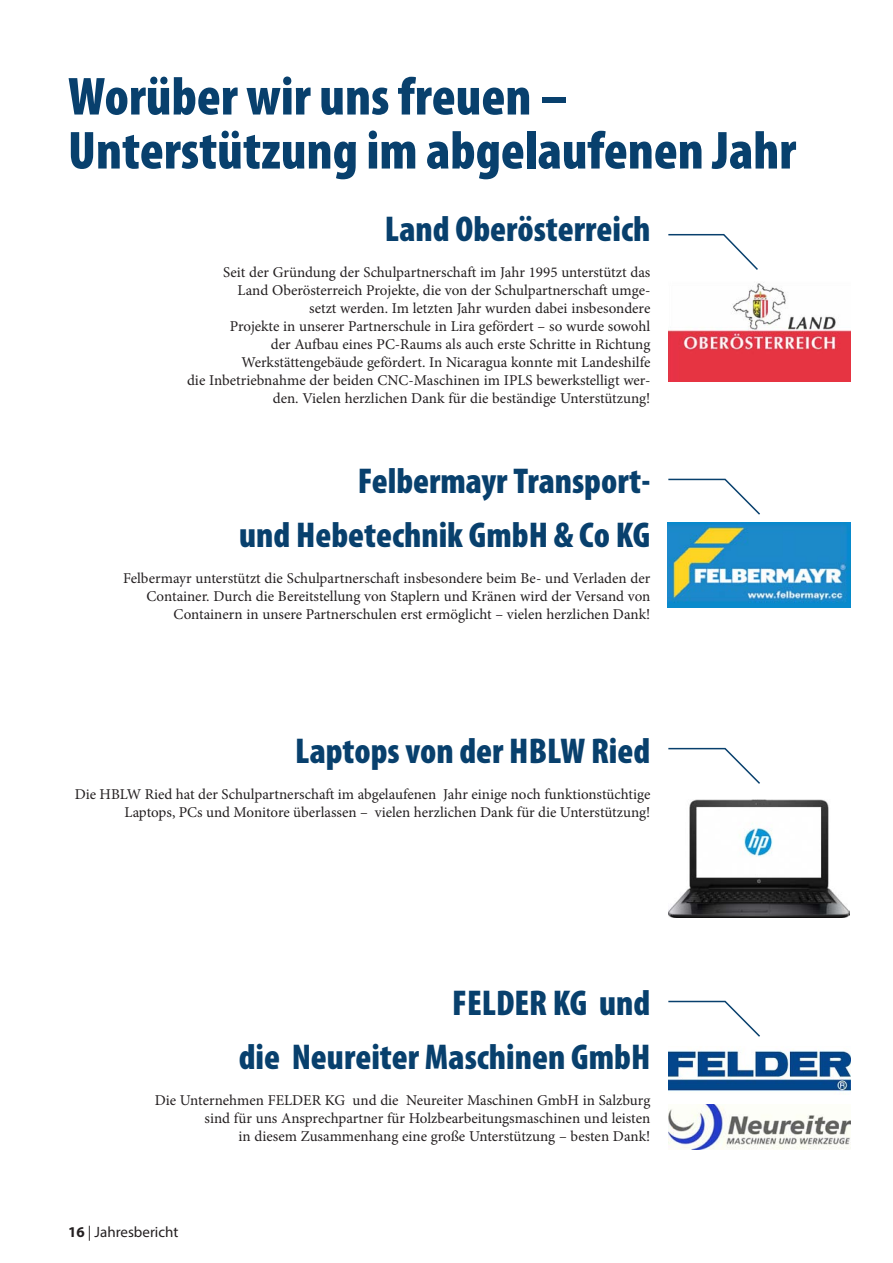
<style>
.page{position:relative;width:893px;height:1263px;background:#fff}
.page>*{position:absolute;margin:0;border:0;box-sizing:border-box;transform-origin:0 0}
.Überschrift_Standard{font:900 condensed 54px/54px "Myriad Pro";color:#08406d}
.Kleinüberschrift1{font:900 condensed 36px/54px "Myriad Pro";color:#08406d;text-align:right}
.Kleinüberschrift1-2{font:15px/18px "Minion Pro";color:#231f20;text-align:right}
.t1{font:15px "Myriad Pro";color:#231f20}
.s1{font-weight:700}
</style>
<div class="page">
<img style="left:669px;top:800px;width:180px;height:117px">
<img style="left:668px;top:522px;width:182px;height:86px">
<img style="left:669px;top:1105px;width:182px;height:44px">
<img style="left:668px;top:1049px;width:183px;height:43px">
<img style="left:668px;top:282px;width:182px;height:100px">
<svg style="left:668px;top:478px;width:92px;height:37px"></svg>
<svg style="left:668px;top:1000px;width:92px;height:37px"></svg>
<svg style="left:668px;top:747px;width:92px;height:37px"></svg>
<svg style="left:668px;top:233px;width:90px;height:37px"></svg>
<p class="Überschrift_Standard" style="left:68px;top:70px;width:730px">Worüber wir uns freuen –<br>Unterstützung im abgelaufenen Jahr</p>
<p class="Kleinüberschrift1" style="left:385px;top:202px;width:267px">Land Oberösterreich</p>
<p class="Kleinüberschrift1-2" style="left:223px;top:263px;width:429px">Seit der Gründung der Schulpartnerschaft im Jahr 1995 unterstützt das<br>Land Oberösterreich Projekte, die von der Schulpartnerschaft umge&shy;setzt werden. Im letzten Jahr wurden dabei insbesondere</p>
<p class="Kleinüberschrift1-2" style="left:230px;top:317px;width:422px">Projekte in unserer Partnerschule in Lira gefördert – so wurde sowohl der Aufbau eines PC-Raums als auch erste Schritte in Richtung<br>Werkstättengebäude gefördert. In Nicaragua konnte mit Landeshilfe</p>
<p class="Kleinüberschrift1-2" style="left:187px;top:371px;width:465px">die Inbetriebnahme der beiden CNC-Maschinen im IPLS bewerkstelligt wer&shy;den. Vielen herzlichen Dank für die beständige Unterstützung!</p>
<p class="Kleinüberschrift1" style="left:358px;top:454px;width:294px">Felbermayr Transport-</p>
<p class="Kleinüberschrift1" style="left:239px;top:508px;width:413px">und Hebetechnik GmbH &amp; Co KG</p>
<p class="Kleinüberschrift1-2" style="left:123px;top:569px;width:529px">Felbermayr unterstützt die Schulpartnerschaft insbesondere beim Be- und Verladen der<br>Container. Durch die Bereitstellung von Staplern und Kränen wird der Versand von<br>Containern in unsere Partnerschulen erst ermöglicht – vielen herzlichen Dank!</p>
<p class="Kleinüberschrift1" style="left:295px;top:724px;width:357px">Laptops von der HBLW Ried</p>
<p class="Kleinüberschrift1-2" style="left:75px;top:785px;width:577px">Die HBLW Ried hat der Schulpartnerschaft im abgelaufenen Jahr einige noch funktionstüchtige<br>Laptops, PCs und Monitore überlassen – vielen herzlichen Dank für die Unterstützung!</p>
<p class="Kleinüberschrift1" style="left:239px;top:976px;width:413px">FELDER KG und<br>die Neureiter Maschinen GmbH</p>
<p class="Kleinüberschrift1-2" style="left:155px;top:1091px;width:497px">Die Unternehmen FELDER KG und die Neureiter Maschinen GmbH in Salzburg sind für uns Ansprechpartner für Holzbearbeitungsmaschinen und leisten<br>in diesem Zusammenhang eine große Unterstützung – besten Dank!</p>
<p class="t1" style="left:68px;top:1223px;width:112px"><span class="s1">16</span> | Jahresbericht</p>
</div>
